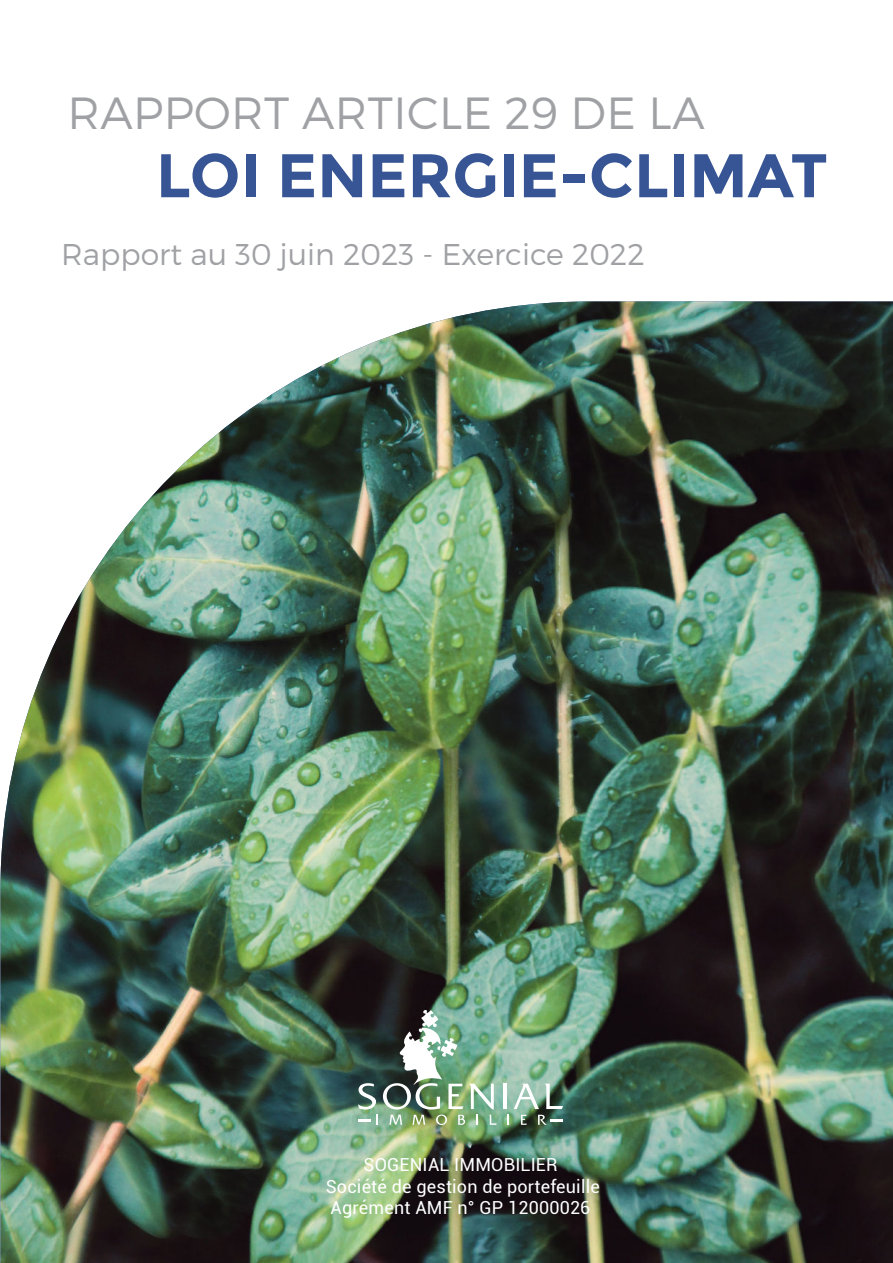
<style>
.page{position:relative;width:893px;height:1263px;background:#fff}
.page>*{position:absolute;margin:0;border:0;box-sizing:border-box;transform-origin:0 0}
.t1{font:700 61.5px "Montserrat";color:#375494}
.t2{font:300 45px "Montserrat";letter-spacing:.01em;color:#a0a1a5}
.t3{font:300 30px "Montserrat";color:#a0a1a5}
.t4{font:18px/21.6px "Roboto";letter-spacing:.01em;color:#fff;text-align:center}
</style>
<div class="page">
<img style="left:0;top:301px;width:893px;height:962px">
<hr style="left:503px;top:1084px;width:4px;height:25px;background:#fff">
<svg style="left:514px;top:1084px;width:25px;height:25px"></svg>
<svg style="left:545px;top:1084px;width:18px;height:25px"></svg>
<svg style="left:507px;top:1115px;width:2px;height:10px"></svg>
<svg style="left:521px;top:1115px;width:6px;height:10px"></svg>
<svg style="left:538px;top:1115px;width:25px;height:10px"></svg>
<img style="left:358px;top:1009px;width:139px;height:116px">
<h2 class="t2" style="left:67px;top:96px;width:639px">RAPPORT ARTICLE 29 DE LA</h2>
<h1 class="t1" style="left:156px;top:140px;width:673px">LOI ENERGIE-CLIMAT</h1>
<h3 class="t3" style="left:61px;top:243px;width:585px">Rapport au 30 juin 2023 - Exercice 2022</h3>
<p class="t4" style="left:326px;top:1155px;width:276px">SOGENIAL IMMOBILIER<br>Société de gestion de portefeuille<br>Agrément AMF n° GP 12000026</p>
</div>
